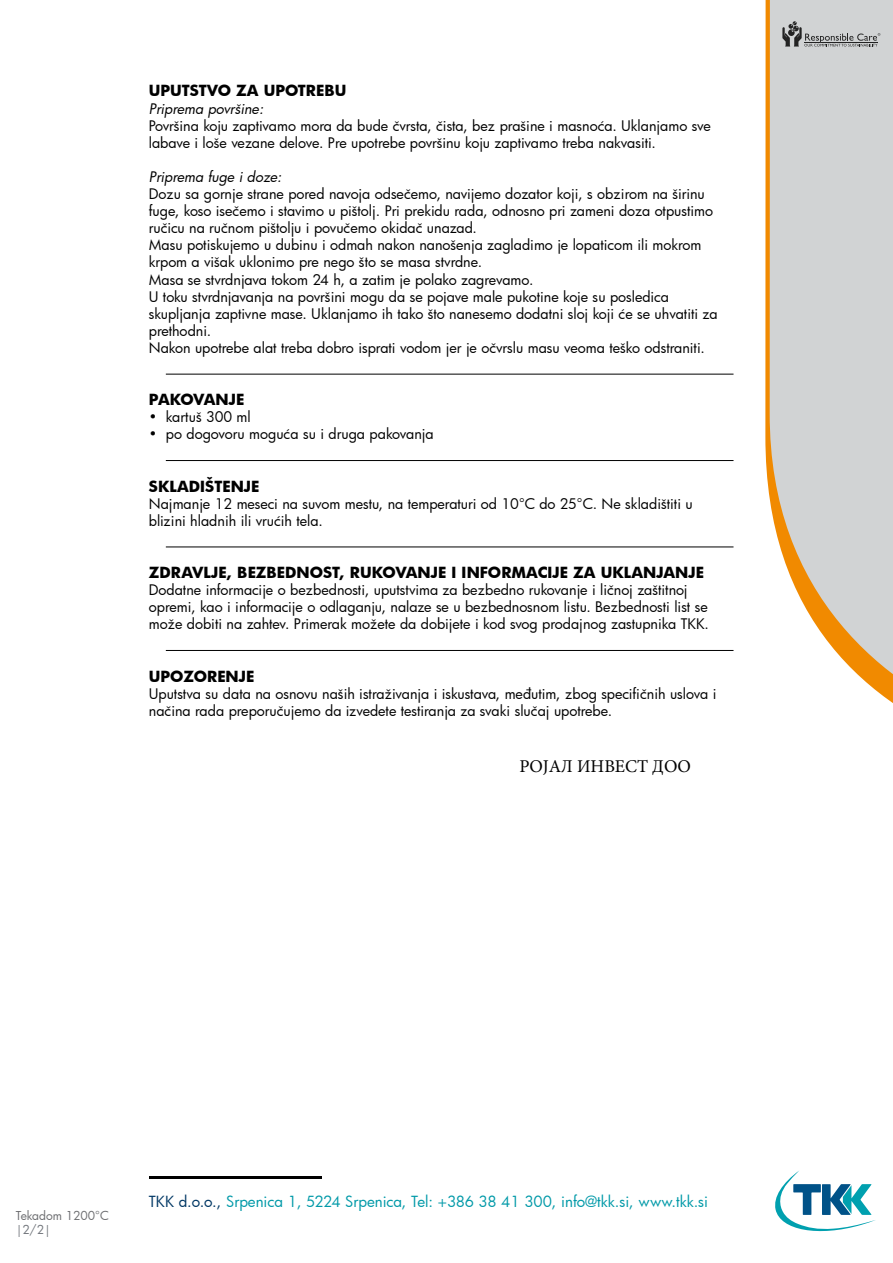
<style>
.page{position:relative;width:893px;height:1263px;background:#fff}
.page>*{position:absolute;margin:0;border:0;box-sizing:border-box;transform-origin:0 0}
.t1{font:18px "Minion Pro";color:#000}
.t2{font:700 15px "Futura";color:#000}
.t3{font:15px "Futura";color:#0099a8}
.t4{font:700 15px "Futura";letter-spacing:-.02em;color:#000}
.t5{font:14.25px/17.1px "Futura";color:#000}
.t6{font:italic 14.25px "Futura";color:#000}
.t7{font:12px "Futura";color:#6d6e71}
.t8{font:12px "Futura";color:#70747a}
.s1{color:#003764}
</style>
<div class="page">
<svg style="left:765px;top:0;width:5px;height:500px;background:#f19c29"></svg>
<svg style="left:770px;top:0;width:123px;height:703px;background:#d7d3cd"></svg>
<svg style="left:782px;top:21px;width:98px;height:26px;background:#abadae"></svg>
<hr style="left:149px;top:1176px;width:172px;height:3px;background:#000">
<svg style="left:775px;top:1171px;width:101px;height:61px"></svg>
<hr style="left:166px;top:374px;width:567px;height:1px;background:#000">
<hr style="left:166px;top:460px;width:567px;height:1px;background:#000">
<hr style="left:166px;top:547px;width:567px;height:1px;background:#000">
<hr style="left:166px;top:650px;width:567px;height:1px;background:#000">
<p class="t2" style="left:149px;top:80px;width:199px">UPUTSTVO ZA UPOTREBU</p>
<p class="t6" style="left:149px;top:99px;width:116px">Priprema površine:</p>
<p class="t5" style="left:149px;top:117px;width:563px">Površina koju zaptivamo mora da bude čvrsta, čista, bez prašine i masnoća. Uklanjamo sve labave i loše vezane delove. Pre upotrebe površinu koju zaptivamo treba nakvasiti.</p>
<p class="t6" style="left:149px;top:167px;width:134px">Priprema fuge i doze:</p>
<p class="t5" style="left:149px;top:185px;width:570px">Dozu sa gornje strane pored navoja odsečemo, navijemo dozator koji, s obzirom na širinu fuge, koso isečemo i stavimo u pištolj. Pri prekidu rada, odnosno pri zameni doza otpustimo ručicu na ručnom pištolju i povučemo okidač unazad.<br>Masu potiskujemo u dubinu i odmah nakon nanošenja zagladimo je lopaticom ili mokrom krpom a višak uklonimo pre nego što se masa stvrdne.<br>Masa se stvrdnjava tokom 24 h, a zatim je polako zagrevamo.<br>U toku stvrdnjavanja na površini mogu da se pojave male pukotine koje su posledica skupljanja zaptivne mase. Uklanjamo ih tako što nanesemo dodatni sloj koji će se uhvatiti za prethodni.<br>Nakon upotrebe alat treba dobro isprati vodom jer je očvrslu masu veoma teško odstraniti.</p>
<p class="t4" style="left:149px;top:389px;width:97px">PAKOVANJE</p>
<p class="t5" style="left:149px;top:408px;width:103px">• kartuš 300 ml</p>
<p class="t5" style="left:149px;top:425px;width:286px">• po dogovoru moguća su i druga pakovanja</p>
<p class="t2" style="left:149px;top:475px;width:112px">SKLADIŠTENJE</p>
<p class="t5" style="left:149px;top:495px;width:545px">Najmanje 12 meseci na suvom mestu, na temperaturi od 10°C do 25°C. Ne skladištiti u blizini hladnih ili vrućih tela.</p>
<p class="t2" style="left:149px;top:562px;width:557px">ZDRAVLJE, BEZBEDNOST, RUKOVANJE I INFORMACIJE ZA UKLANJANJE</p>
<p class="t5" style="left:149px;top:581px;width:561px">Dodatne informacije o bezbednosti, uputstvima za bezbedno rukovanje i ličnoj zaštitnoj opremi, kao i informacije o odlaganju, nalaze se u bezbednosnom listu. Bezbednosti list se može dobiti na zahtev. Primerak možete da dobijete i kod svog prodajnog zastupnika TKK.</p>
<p class="t2" style="left:149px;top:665px;width:107px">UPOZORENJE</p>
<p class="t5" style="left:149px;top:684px;width:569px">Uputstva su data na osnovu naših istraživanja i iskustava, međutim, zbog specifičnih uslova i načina rada preporučujemo da izvedete testiranja za svaki slučaj upotrebe.</p>
<p class="t1" style="left:519px;top:754px;width:173px">РОЈАЛ ИНВЕСТ ДОО</p>
<p class="t7" style="left:16px;top:1207px;width:94px">Tekadom 1200°C</p>
<p class="t8" style="left:16px;top:1221px;width:37px">|2/2|</p>
<p class="t3" style="left:149px;top:1192px;width:561px"><span class="s1">TKK d.o.o.,</span> Srpenica 1, 5224 Srpenica, Tel: +386 38 41 300, info@tkk.si, www.tkk.si</p>
</div>
